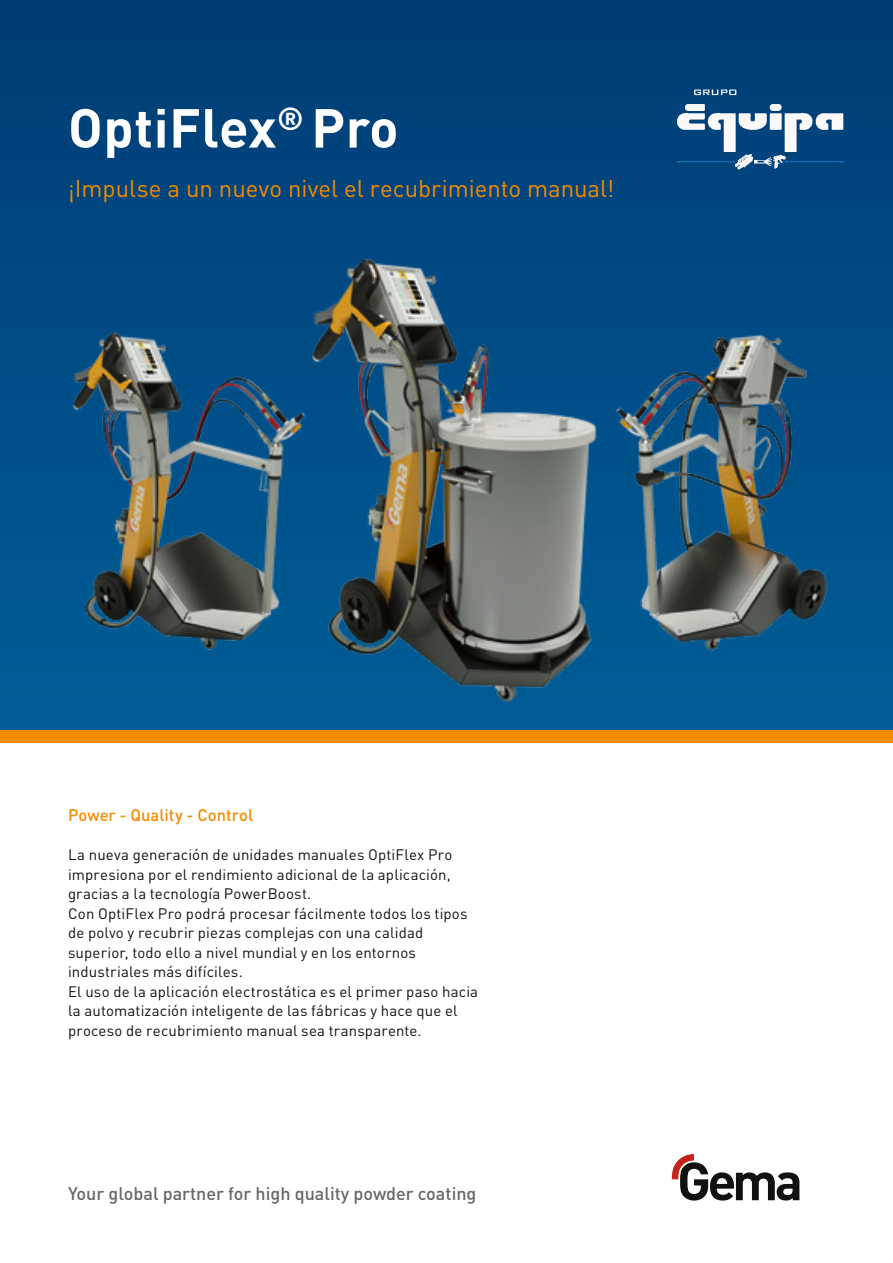
<style>
.page{position:relative;width:893px;height:1263px;background:#fff}
.page>*{position:absolute;margin:0;border:0;box-sizing:border-box;transform-origin:0 0}
.Haupttitel_Weiss_Bol{font:700 54px "DIN Pro";letter-spacing:.01em;color:#fff}
.Untertitel_Orange_Me{font:24px "DIN Pro";color:#f58b00}
.Slogan_Grey_Medium_1{font:500 18px "DIN Pro";color:#676968}
.Text_Schwarz_Regular{font:500 16.5px "DIN Pro";letter-spacing:.005em;color:#f58b00}
.Text_Schwarz_Regular-2{font:15px/19.5px "DIN Pro";letter-spacing:.01em;color:#11110f}
</style>
<div class="page">
<div style="left:0;top:0;width:893px;height:737px;background:linear-gradient(to bottom,#003c75,#005d96)"></div>
<svg style="left:672px;top:1154px;width:127px;height:46px"></svg>
<div style="left:0;top:730px;width:893px;height:13px;background:#f58b00"></div>
<img style="left:27px;top:309px;width:223px;height:351px">
<img style="left:250px;top:214px;width:391px;height:495px">
<img style="left:594px;top:309px;width:291px;height:350px">
<img style="left:643px;top:69px;width:235px;height:118px">
<p class="Haupttitel_Weiss_Bol" style="left:68px;top:83px;width:332px">OptiFlex<sup>®</sup> Pro</p>
<p class="Untertitel_Orange_Me" style="left:68px;top:170px;width:548px">¡Impulse a un nuevo nivel el recubrimiento manual!</p>
<p class="Text_Schwarz_Regular" style="left:68px;top:802px;width:187px">Power - Quality - Control</p>
<p class="Text_Schwarz_Regular-2" style="left:68px;top:843px;width:386px;text-align:justify">La nueva generación de unidades manuales OptiFlex Pro impresiona por el rendimiento adicional de la aplicación, gracias a la tecnología PowerBoost.</p>
<p class="Text_Schwarz_Regular-2" style="left:68px;top:902px;width:401px">Con OptiFlex Pro podrá procesar fácilmente todos los tipos de polvo y recubrir piezas complejas con una calidad superior, todo ello a nivel mundial y en los entornos industriales más difíciles.</p>
<p class="Text_Schwarz_Regular-2" style="left:68px;top:980px;width:412px">El uso de la aplicación electrostática es el primer paso hacia la automatización inteligente de las fábricas y hace que el proceso de recubrimiento manual sea transparente.</p>
<p class="Slogan_Grey_Medium_1" style="left:68px;top:1179px;width:410px">Your global partner for high quality powder coating</p>
</div>
